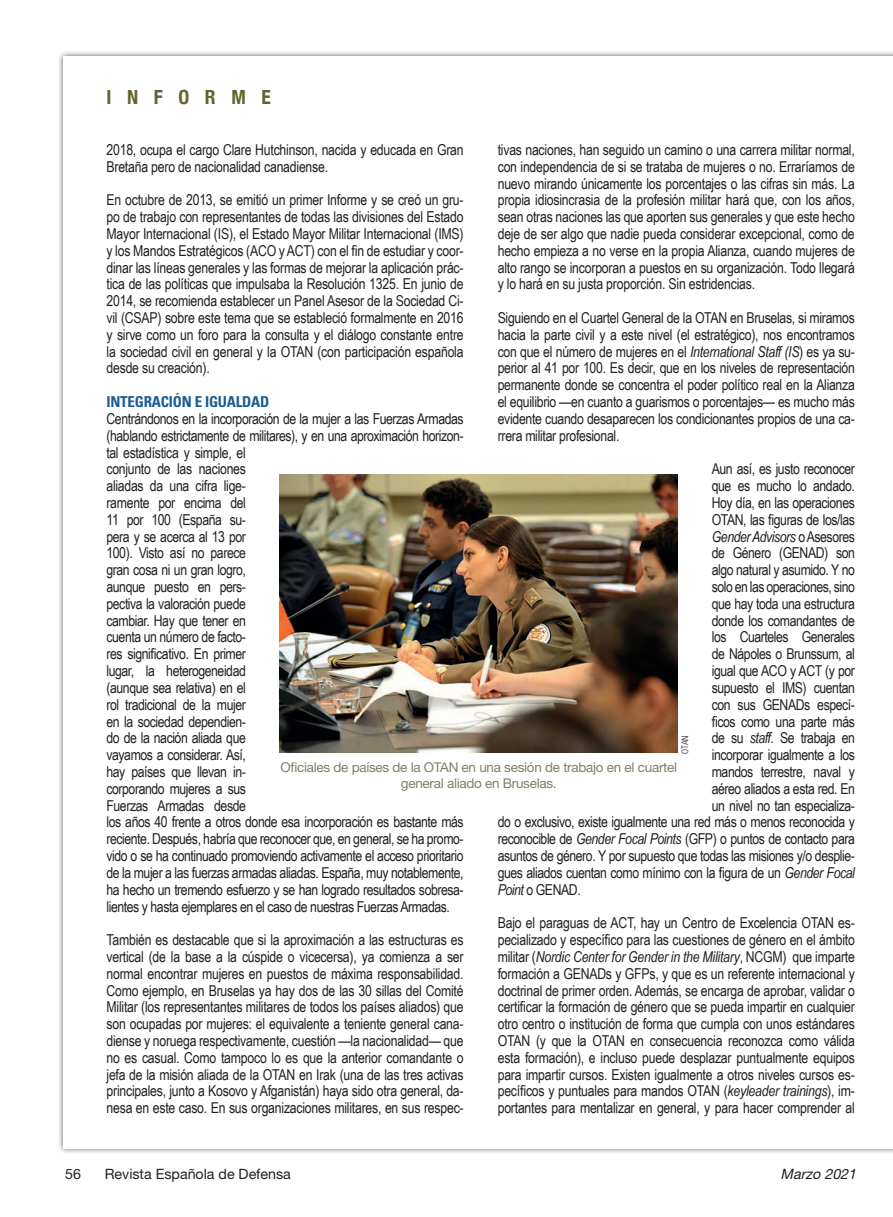
<style>
.page{position:relative;width:893px;height:1217px;background:#fff}
.page>*{position:absolute;margin:0;border:0;box-sizing:border-box;transform-origin:0 0}
.Capitular_apoyo{font:700 condensed 19.5px "Helvetica Neue";letter-spacing:.8em;color:#66642e}
.Texto_apoyo{font:15px/16.8px "Arial Narrow";letter-spacing:-.03em;color:#231f20;text-align:justify}
.Texto_apoyo-2{font:italic 15px "Arial Narrow";letter-spacing:-.03em;color:#231f20}
.Ladillo{font:700 condensed 15px "Univers";letter-spacing:-.015em;color:#1a5d93}
.t1{font:14.25px "Helvetica Neue";color:#231f20}
.t2{font:italic 14.25px "Helvetica Neue";color:#231f20}
.Pie_de_foto{font:13.5px/15.8px "Helvetica Neue";letter-spacing:-.02em;color:#7f7f69;text-align:center}
.Crédito_foto{font:300 condensed 9px "Univers";color:#231f20}
.s1{font-style:italic}
.s2{font-style:normal}
</style>
<div class="page">
<div style="left:57px;top:50px;width:836px;height:1104px;background:#231f20;opacity:.75"></div>
<div style="left:64px;top:56px;width:829px;height:1091px;background:#fff"></div>
<img style="left:280px;top:474px;width:398px;height:278px">
<p class="Capitular_apoyo" style="left:106px;top:81px;width:166px">INFORME</p>
<p class="Texto_apoyo" style="left:107px;top:141px;width:359px">2018, ocupa el cargo Clare Hutchinson, nacida y educada en Gran<br>Bretaña pero de nacionalidad canadiense.</p>
<p class="Texto_apoyo" style="left:107px;top:191px;width:359px">En octubre de 2013, se emitió un primer Informe y se creó un gru&shy;po de trabajo con representantes de todas las divisiones del Estado Mayor Internacional (IS), el Estado Mayor Militar Internacional (IMS) y los Mandos Estratégicos (ACO y ACT) con el fin de estudiar y coor&shy;dinar las líneas generales y las formas de mejorar la aplicación prác&shy;tica de las políticas que impulsaba la Resolución 1325. En junio de 2014, se recomienda establecer un Panel Asesor de la Sociedad Ci&shy;vil (CSAP) sobre este tema que se estableció formalmente en 2016 y sirve como un foro para la consulta y el diálogo constante entre la sociedad civil en general y la OTAN (con participación española desde su creación).</p>
<p class="Ladillo" style="left:107px;top:392px;width:164px">INTEGRACIÓN E IGUALDAD</p>
<p class="Texto_apoyo" style="left:107px;top:409px;width:359px;text-align:left">Centrándonos en la incorporación de la mujer a las Fuerzas Armadas (hablando estrictamente de militares), y en una aproximación horizon&shy;tal estadística y simple, el<br>conjunto de las naciones<br>aliadas da una cifra lige-<br>ramente por encima del<br>11 por 100 (España su-<br>pera y se acerca al 13 por<br>100). Visto así no parece<br>gran cosa ni un gran logro,<br>aunque puesto en pers-<br>pectiva la valoración puede<br>cambiar. Hay que tener en<br>cuenta un número de facto-<br>res significativo. En primer<br>lugar, la heterogeneidad<br>(aunque sea relativa) en el<br>rol tradicional de la mujer<br>en la sociedad dependien-<br>do de la nación aliada que<br>vayamos a considerar. Así,<br>hay países que llevan in-<br>corporando mujeres a sus<br>Fuerzas Armadas desde<br>los años 40 frente a otros donde esa incorporación es bastante más reciente. Después, habría que reconocer que, en general, se ha promo&shy;vido o se ha continuado promoviendo activamente el acceso prioritario de la mujer a las fuerzas armadas aliadas. España, muy notablemente, ha hecho un tremendo esfuerzo y se han logrado resultados sobresa&shy;lientes y hasta ejemplares en el caso de nuestras Fuerzas Armadas.</p>
<p class="Texto_apoyo" style="left:107px;top:930px;width:359px">También es destacable que si la aproximación a las estructuras es vertical (de la base a la cúspide o vicecersa), ya comienza a ser normal encontrar mujeres en puestos de máxima responsabilidad.<br>Como ejemplo, en Bruselas ya hay dos de las 30 sillas del Comité Militar (los representantes militares de todos los países aliados) que son ocupadas por mujeres: el equivalente a teniente general cana&shy;diense y noruega respectivamente, cuestión —la nacionalidad— que no es casual. Como tampoco lo es que la anterior comandante o jefa de la misión aliada de la OTAN en Irak (una de las tres activas principales, junto a Kosovo y Afganistán) haya sido otra general, da&shy;nesa en este caso. En sus organizaciones militares, en sus respec-</p>
<p class="Texto_apoyo" style="left:498px;top:141px;width:359px">tivas naciones, han seguido un camino o una carrera militar normal, con independencia de si se trataba de mujeres o no. Erraríamos de nuevo mirando únicamente los porcentajes o las cifras sin más. La propia idiosincrasia de la profesión militar hará que, con los años, sean otras naciones las que aporten sus generales y que este hecho deje de ser algo que nadie pueda considerar excepcional, como de hecho empieza a no verse en la propia Alianza, cuando mujeres de alto rango se incorporan a puestos en su organización. Todo llegará y lo hará en su justa proporción. Sin estridencias.</p>
<p class="Texto_apoyo" style="left:498px;top:309px;width:359px">Siguiendo en el Cuartel General de la OTAN en Bruselas, si miramos hacia la parte civil y a este nivel (el estratégico), nos encontramos con que el número de mujeres en el <span class="s1">International Staff (IS</span>) es ya su&shy;perior al 41 por 100. Es decir, que en los niveles de representación permanente donde se concentra el poder político real en la Alianza el equilibrio —en cuanto a guarismos o porcentajes— es mucho más evidente cuando desaparecen los condicionantes propios de una ca&shy;rrera militar profesional.</p>
<p class="Texto_apoyo" style="left:712px;top:460px;width:145px">Aun así, es justo reconocer</p>
<p class="Texto_apoyo" style="left:712px;top:477px;width:145px">que es mucho lo andado.</p>
<p class="Texto_apoyo" style="left:712px;top:493px;width:145px">Hoy día, en las operaciones</p>
<p class="Texto_apoyo" style="left:712px;top:510px;width:145px">OTAN, las figuras de los/las</p>
<p class="Texto_apoyo-2" style="left:712px;top:525px;width:145px">Gender Advisors <span class="s2">o Asesores</span></p>
<p class="Texto_apoyo" style="left:712px;top:544px;width:145px">de Género (GENAD) son</p>
<p class="Texto_apoyo" style="left:712px;top:561px;width:145px">algo natural y asumido. Y no</p>
<p class="Texto_apoyo" style="left:712px;top:577px;width:145px">solo en las operaciones, sino</p>
<p class="Texto_apoyo" style="left:712px;top:594px;width:145px">que hay toda una estructura</p>
<p class="Texto_apoyo" style="left:712px;top:611px;width:145px">donde los comandantes de</p>
<p class="Texto_apoyo" style="left:712px;top:628px;width:145px">los Cuarteles Generales</p>
<p class="Texto_apoyo" style="left:712px;top:645px;width:145px">de Nápoles o Brunssum, al</p>
<p class="Texto_apoyo" style="left:712px;top:661px;width:145px">igual que ACO y ACT (y por</p>
<p class="Texto_apoyo" style="left:712px;top:678px;width:145px">supuesto el IMS) cuentan</p>
<p class="Texto_apoyo" style="left:712px;top:695px;width:145px">con sus GENADs especí-</p>
<p class="Texto_apoyo" style="left:712px;top:712px;width:145px">ficos como una parte más</p>
<p class="Texto_apoyo" style="left:712px;top:729px;width:145px">de su <span class="s1">staff</span>. Se trabaja en</p>
<p class="Texto_apoyo" style="left:712px;top:745px;width:145px">incorporar igualmente a los</p>
<p class="Texto_apoyo" style="left:712px;top:762px;width:145px">mandos terrestre, naval y</p>
<p class="Texto_apoyo" style="left:712px;top:779px;width:145px">aéreo aliados a esta red. En</p>
<p class="Texto_apoyo" style="left:712px;top:796px;width:145px">un nivel no tan especializa-</p>
<p class="Texto_apoyo" style="left:498px;top:813px;width:359px">do o exclusivo, existe igualmente una red más o menos reconocida y</p>
<p class="Texto_apoyo" style="left:498px;top:829px;width:359px">reconocible de <span class="s1">Gender Focal Points</span> (GFP) o puntos de contacto para</p>
<p class="Texto_apoyo" style="left:498px;top:846px;width:359px">asuntos de género. Y por supuesto que todas las misiones y/o desplie-</p>
<p class="Texto_apoyo" style="left:498px;top:863px;width:359px">gues aliados cuentan como mínimo con la figura de un <span class="s1">Gender Focal</span></p>
<p class="Texto_apoyo" style="left:498px;top:880px;width:85px"><span class="s1">Point</span> o GENAD.</p>
<p class="Texto_apoyo" style="left:498px;top:913px;width:359px">Bajo el paraguas de ACT, hay un Centro de Excelencia OTAN es&shy;pecializado y específico para las cuestiones de género en el ámbito militar (<span class="s1">Nordic Center for Gender in the Military</span>, NCGM) que imparte formación a GENADs y GFPs, y que es un referente internacional y doctrinal de primer orden. Además, se encarga de aprobar, validar o certificar la formación de género que se pueda impartir en cualquier otro centro o institución de forma que cumpla con unos estándares OTAN (y que la OTAN en consecuencia reconozca como válida esta formación), e incluso puede desplazar puntualmente equipos para impartir cursos. Existen igualmente a otros niveles cursos es&shy;pecíficos y puntuales para mandos OTAN (<span class="s1">keyleader trainings</span>), im&shy;portantes para mentalizar en general, y para hacer comprender al</p>
<p class="Crédito_foto" style="left:679px;top:753px;width:20px;rotate:-90deg">OTAN</p>
<p class="Pie_de_foto" style="left:280px;top:759px;width:398px">Oficiales de países de la OTAN en una sesión de trabajo en el cuartel general aliado en Bruselas.</p>
<p class="t1" style="left:65px;top:1164px;width:17px">56</p>
<p class="t1" style="left:105px;top:1164px;width:188px">Revista Española de Defensa</p>
<p class="t2" style="left:781px;top:1164px;width:81px">Marzo 2021</p>
</div>
